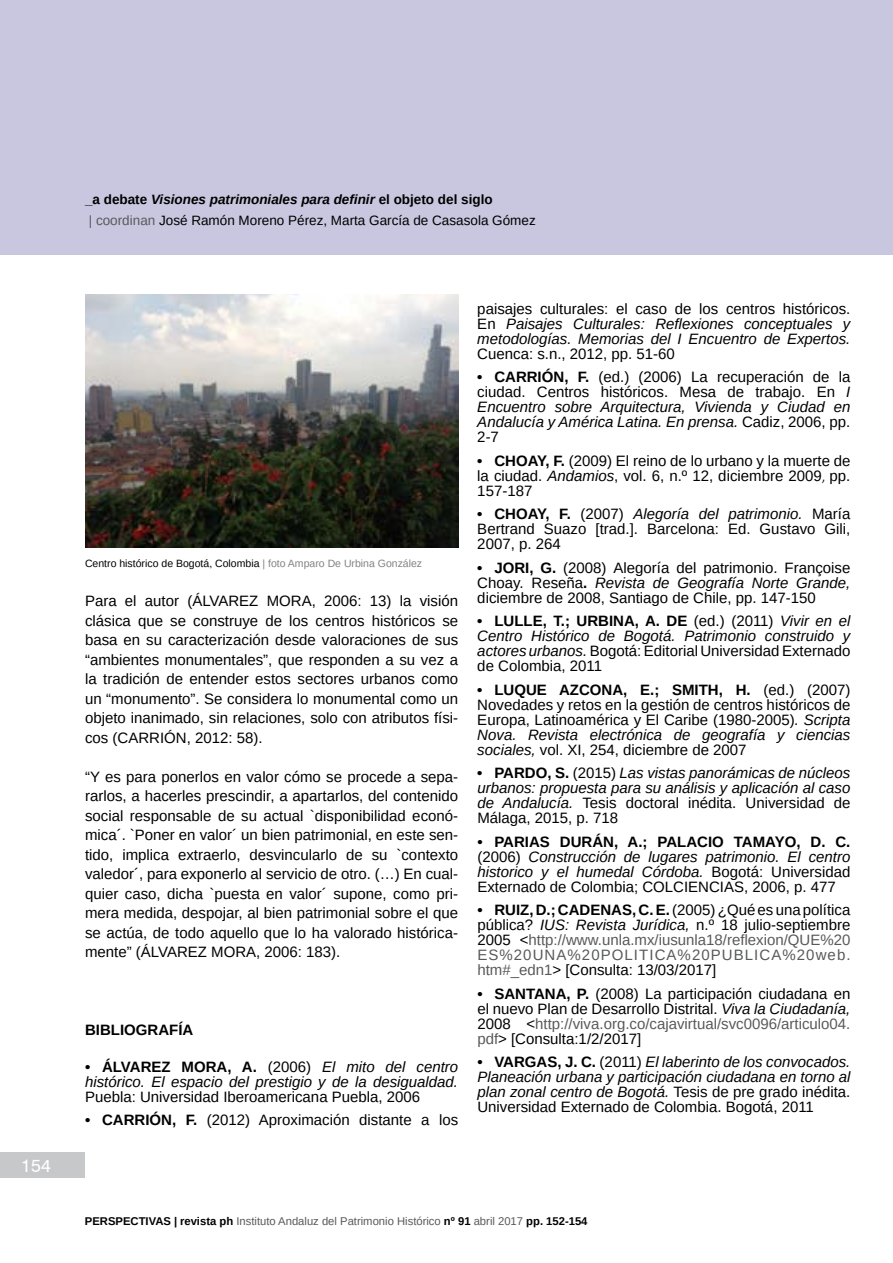
<style>
.page{position:relative;width:893px;height:1263px;background:#fff}
.page>*{position:absolute;margin:0;border:0;box-sizing:border-box;transform-origin:0 0}
.t1{font:18px "Swiss 721 BT";color:#fff}
.t2{font:15px/15px "Arimo";color:#000;text-align:justify}
.t3{font:italic 15px/15px "Arimo";color:#000;text-align:justify}
.t4{font:15px/15px "Arimo";letter-spacing:.07em;color:#58595b;text-align:justify}
.t5{font:700 15px "Arimo";color:#000}
.t6{font:13.5px/21px "Arimo";color:#000}
.t7{font:11.25px "Arimo";color:#58595b}
.t8{font:10.5px "Arimo";color:#000}
.s1{font-weight:700}
.s2{font-weight:700;font-style:italic}
.s3{color:#58595b}
.s4{color:#808285}
.s5{font-weight:700;font-style:normal}
.s6{font-style:normal}
.s7{font-style:italic}
.s8{font-family:"Calibri";font-weight:300}
.s9{font-weight:700;color:#000}
.s10{color:#000}
.s11{font-style:italic;color:#000}
</style>
<div class="page">
<div style="left:0;top:0;width:893px;height:255px;background:#c8c7df"></div>
<div style="left:0;top:1152px;width:85px;height:26px;background:#c7c8ca"></div>
<img style="left:85px;top:294px;width:373px;height:254px">
<p class="t1" style="left:21px;top:1154px;width:31px">154</p>
<p class="t6" style="left:85px;top:189px;width:452px"><span class="s1">_a debate</span> <span class="s2">Visiones patrimoniales para definir</span> <span class="s1">el objeto del siglo<br></span><span class="s3">| coordinan</span> José Ramón Moreno Pérez, Marta García de Casasola Gómez</p>
<p class="t8" style="left:85px;top:557px;width:339px">Centro histórico de Bogotá, Colombia <span class="s4">| foto Amparo De Urbina González</span></p>
<p class="t2" style="left:85px;top:591px;width:375px;line-height:19.5px">Para el autor (ÁLVAREZ MORA, 2006: 13) la visión clásica que se construye de los centros históricos se basa en su caracterización desde valoraciones de sus “ambientes monumentales”, que responden a su vez a la tradición de entender estos sectores urbanos como un “monumento”. Se considera lo monumental como un objeto inanimado, sin relaciones, solo con atributos físi&shy;cos (CARRIÓN, 2012: 58).</p>
<p class="t2" style="left:85px;top:767px;width:375px;line-height:19.5px">“Y es para ponerlos en valor cómo se procede a sepa&shy;rarlos, a hacerles prescindir, a apartarlos, del contenido social responsable de su actual `disponibilidad econó&shy;mica´. `Poner en valor´ un bien patrimonial, en este sen&shy;tido, implica extraerlo, desvincularlo de su `contexto valedor´, para exponerlo al servicio de otro. (…) En cual&shy;quier caso, dicha `puesta en valor´ supone, como pri&shy;mera medida, despojar, al bien patrimonial sobre el que se actúa, de todo aquello que lo ha valorado histórica&shy;mente” (ÁLVAREZ MORA, 2006: 183).</p>
<p class="t5" style="left:85px;top:1020px;width:110px">BIBLIOGRAFÍA</p>
<p class="t3" style="left:85px;top:1059px;width:375px"><span class="s5">• ÁLVAREZ MORA, A.</span> <span class="s6">(2006)</span> El mito del centro histórico. El espacio del prestigio y de la desigualdad.</p>
<p class="t2" style="left:85px;top:1089px;width:337px">Puebla: Universidad Iberoamericana Puebla, 2006</p>
<p class="t2" style="left:85px;top:1112px;width:375px"><span class="s1">• CARRIÓN, F.</span> (2012) Aproximación distante a los</p>
<p class="t3" style="left:477px;top:301px;width:375px"><span class="s6">paisajes culturales: el caso de los centros históricos.<br>En</span> Paisajes Culturales: Reflexiones conceptuales y metodologías. Memorias del I Encuentro de Expertos.</p>
<p class="t2" style="left:477px;top:346px;width:199px">Cuenca: s.n., 2012, pp. 51-60</p>
<p class="t2" style="left:477px;top:369px;width:375px"><span class="s1">• CARRIÓN, F.</span> (ed.) (2006) La recuperación de la ciudad. Centros históricos. Mesa de trabajo. En <span class="s7">I Encuentro sobre Arquitectura, Vivienda y Ciudad en Andalucía y América Latina. En prensa.</span> Cadiz, 2006, pp.<br>2-7</p>
<p class="t2" style="left:477px;top:453px;width:375px"><span class="s1">• CHOAY, F.</span> (2009) El reino de lo urbano y la muerte de la ciudad. <span class="s7">Andamios</span>, vol. 6, n.º 12, diciembre 2009<span class="s8">,</span> pp.<br>157-187</p>
<p class="t2" style="left:477px;top:506px;width:375px"><span class="s1">• CHOAY, F.</span> (2007) <span class="s7">Alegoría del patrimonio.</span> María Bertrand Suazo [trad.]. Barcelona: Ed. Gustavo Gili, 2007, p. 264</p>
<p class="t2" style="left:477px;top:560px;width:375px"><span class="s1">• JORI, G.</span> (2008) Alegoría del patrimonio. Françoise Choay. Reseña<span class="s1">.</span> <span class="s7">Revista de Geografía Norte Grande, </span>diciembre de 2008, Santiago de Chile, pp. 147-150</p>
<p class="t3" style="left:477px;top:613px;width:375px"><span class="s5">• LULLE, T.; URBINA, A. DE</span> <span class="s6">(ed.) (2011)</span> Vivir en el Centro Histórico de Bogotá. Patrimonio construido y actores urbanos. <span class="s6">Bogotá: Editorial Universidad Externado de Colombia, 2011</span></p>
<p class="t2" style="left:477px;top:682px;width:375px"><span class="s1">• LUQUE AZCONA, E.; SMITH, H.</span> (ed.) (2007)<br>Novedades y retos en la gestión de centros históricos de Europa, Latinoamérica y El Caribe (1980-2005)<span class="s7">. Scripta Nova. Revista electrónica de geografía y ciencias sociales,</span> vol. XI, 254, diciembre de 2007</p>
<p class="t3" style="left:477px;top:765px;width:375px"><span class="s5">• PARDO, S.</span> <span class="s6">(2015)</span> Las vistas panorámicas de núcleos urbanos: propuesta para su análisis y aplicación al caso de Andalucía. <span class="s6">Tesis doctoral inédita. Universidad de Málaga, 2015, p. 718</span></p>
<p class="t3" style="left:477px;top:834px;width:375px"><span class="s5">• PARIAS DURÁN, A.; PALACIO TAMAYO, D. C. </span><span class="s6">(2006)</span> Construcción de lugares patrimonio. El centro historico y el humedal Córdoba. <span class="s6">Bogotá: Universidad Externado de Colombia; COLCIENCIAS, 2006, p. 477</span></p>
<p class="t4" style="left:477px;top:903px;width:375px"><span class="s9">• RUIZ, D.; CADENAS, C. E.</span> <span class="s10">(2005) ¿Qué es una política pública?</span> <span class="s11">IUS: Revista Jurídica,</span> <span class="s10">n.º 18 julio-septiembre 2005 &lt;</span>http://www.unla.mx/iusunla18/reflexion/QUE%20<br>ES%20UNA%20POLITICA%20PUBLICA%20web. htm#_edn1<span class="s10">&gt; [Consulta: 13/03/2017]</span></p>
<p class="t2" style="left:477px;top:986px;width:375px"><span class="s1">• SANTANA, P.</span> (2008) La participación ciudadana en el nuevo Plan de Desarrollo Distrital. <span class="s7">Viva la Ciudadanía, </span>2008 &lt;<span class="s3">http://viva.org.co/cajavirtual/svc0096/articulo04. pdf</span>&gt; [Consulta:1/2/2017]</p>
<p class="t3" style="left:477px;top:1054px;width:375px"><span class="s5">• VARGAS, J. C.</span> <span class="s6">(2011)</span> El laberinto de los convocados.<br>Planeación urbana y participación ciudadana en torno al plan zonal centro de Bogotá. <span class="s6">Tesis de pre grado inédita.<br>Universidad Externado de Colombia. Bogotá, 2011</span></p>
<p class="t7" style="left:85px;top:1213px;width:504px"><span class="s9">PERSPECTIVAS | revista ph</span> Instituto Andaluz del Patrimonio Histórico <span class="s9">nº 91</span> abril 2017 <span class="s9">pp. 152-154</span></p>
</div>
